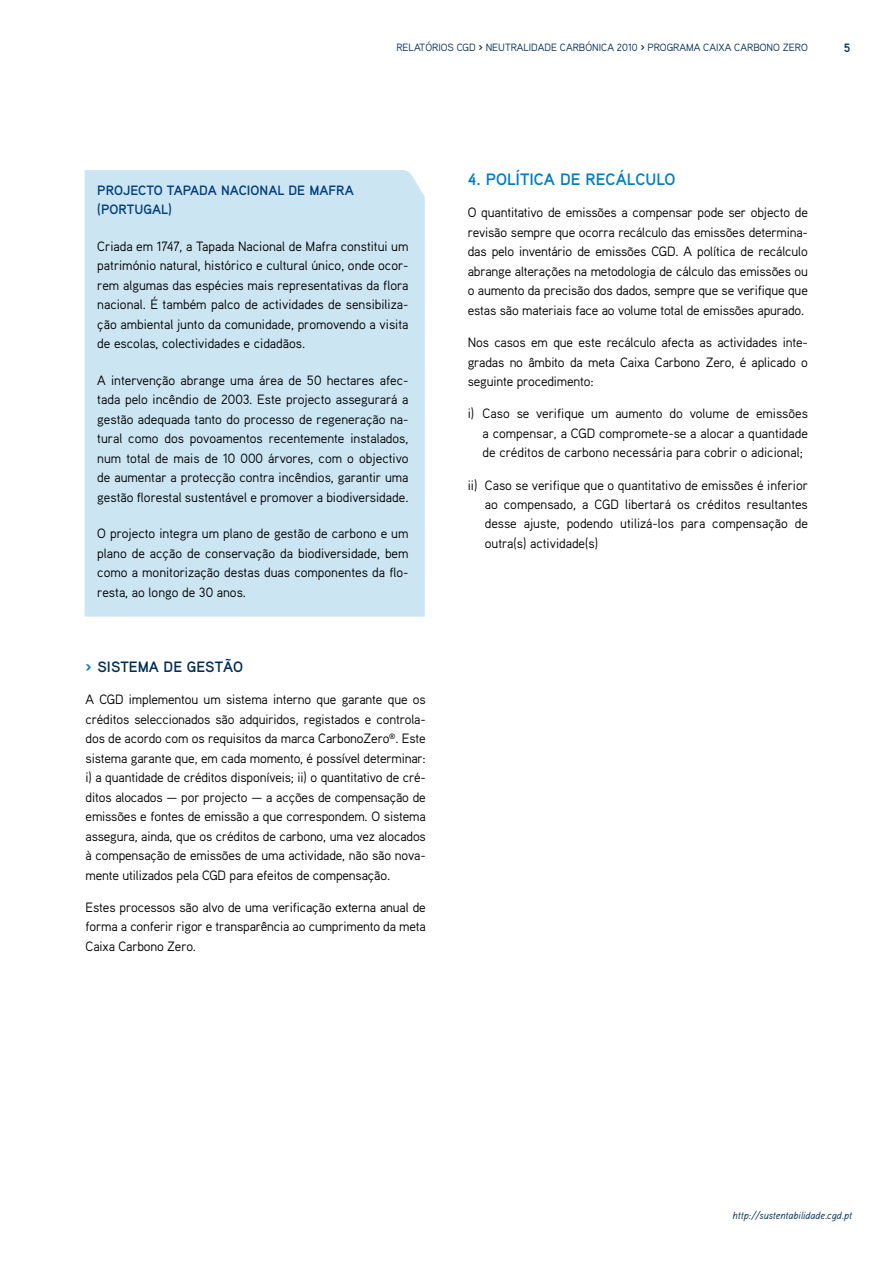
<style>
.page{position:relative;width:893px;height:1263px;background:#fff}
.page>*{position:absolute;margin:0;border:0;box-sizing:border-box;transform-origin:0 0}
.t1{font:700 16.5px "Aaux";color:#007dc3}
.t2{font:700 15px "Aaux";color:#002d56}
.t3{font:13.5px/19.5px "Aaux";color:#000;text-align:justify}
.t4{font:700 13.5px/19.5px "Aaux";color:#003e7e}
.t5{font:700 12px "Aaux";color:#002d56}
.t6{font:10.5px "Aaux";color:#002d56}
.t7{font:italic 10.5px "Aaux";color:#002d56}
.s1{font-family:"Stainless";font-weight:700}
.s2{font-family:"Stainless";font-weight:900;font-size:13.5px;color:#007dc3}
</style>
<div class="page">
<div style="left:85px;top:170px;width:340px;height:447px;background:#cce5f3"></div>
<p class="t6" style="left:396px;top:41px;width:413px">RELATÓRIOS CGD <span class="s1">&gt;</span> NEUTRALIDADE CARBÓNICA 2010 <span class="s1">&gt;</span> PROGRAMA CAIXA CARBONO ZERO</p>
<p class="t5" style="left:844px;top:40px;width:8px">5</p>
<p class="t4" style="left:97px;top:180px;width:258px">PROJECTO TAPADA NACIONAL DE MAFRA (PORTUGAL)</p>
<p class="t3" style="left:97px;top:236px;width:313px">Criada em 1747, a Tapada Nacional de Mafra constitui um património natural, histórico e cultural único, onde ocor&shy;rem algumas das espécies mais representativas da flora nacional. É também palco de actividades de sensibiliza&shy;ção ambiental junto da comunidade, promovendo a visita de escolas, colectividades e cidadãos.</p>
<p class="t3" style="left:97px;top:370px;width:313px">A intervenção abrange uma área de 50 hectares afec&shy;tada pelo incêndio de 2003. Este projecto assegurará a gestão adequada tanto do processo de regeneração na&shy;tural como dos povoamentos recentemente instalados, num total de mais de 10 000 árvores, com o objectivo de aumentar a protecção contra incêndios, garantir uma gestão florestal sustentável e promover a biodiversidade.</p>
<p class="t3" style="left:97px;top:523px;width:313px">O projecto integra um plano de gestão de carbono e um plano de acção de conservação da biodiversidade, bem como a monitorização destas duas componentes da flo&shy;resta, ao longo de 30 anos.</p>
<p class="t2" style="left:86px;top:657px;width:46px"><span class="s2">&gt;</span>SISTEMA</p>
<p class="t2" style="left:164px;top:657px;width:79px">DE GESTÃO</p>
<p class="t3" style="left:86px;top:689px;width:342px">A CGD implementou um sistema interno que garante que os créditos seleccionados são adquiridos, registados e controla&shy;dos de acordo com os requisitos da marca CarbonoZero<sup>®</sup>. Este sistema garante que, em cada momento, é possível determinar: i) a quantidade de créditos disponíveis; ii) o quantitativo de cré&shy;ditos alocados — por projecto — a acções de compensação de emissões e fontes de emissão a que correspondem. O sistema assegura, ainda, que os créditos de carbono, uma vez alocados à compensação de emissões de uma actividade, não são nova&shy;mente utilizados pela CGD para efeitos de compensação.</p>
<p class="t3" style="left:86px;top:897px;width:342px">Estes processos são alvo de uma verificação externa anual de forma a conferir rigor e transparência ao cumprimento da meta Caixa Carbono Zero.</p>
<p class="t1" style="left:468px;top:169px;width:62px">4. POLÍTICA</p>
<p class="t1" style="left:560px;top:169px;width:37px">DE RECÁLCULO</p>
<p class="t3" style="left:468px;top:202px;width:342px">O quantitativo de emissões a compensar pode ser objecto de revisão sempre que ocorra recálculo das emissões determina&shy;das pelo inventário de emissões CGD. A política de recálculo abrange alterações na metodologia de cálculo das emissões ou o aumento da precisão dos dados, sempre que se verifique que estas são materiais face ao volume total de emissões apurado.</p>
<p class="t3" style="left:468px;top:332px;width:342px">Nos casos em que este recálculo afecta as actividades inte&shy;gradas no âmbito da meta Caixa Carbono Zero, é aplicado o seguinte procedimento:</p>
<p class="t3" style="left:483px;top:403px;width:327px;text-indent:-15px">i) Caso se verifique um aumento do volume de emissões a compensar, a CGD compromete-se a alocar a quantidade de créditos de carbono necessária para cobrir o adicional;</p>
<p class="t3" style="left:485px;top:475px;width:325px;text-indent:-17px">ii) Caso se verifique que o quantitativo de emissões é inferior ao compensado, a CGD libertará os créditos resultantes desse ajuste, podendo utilizá-los para compensação de outra(s) actividade(s)</p>
<p class="t7" style="left:733px;top:1209px;width:121px">http://sustentabilidade.cgd.pt</p>
</div>
